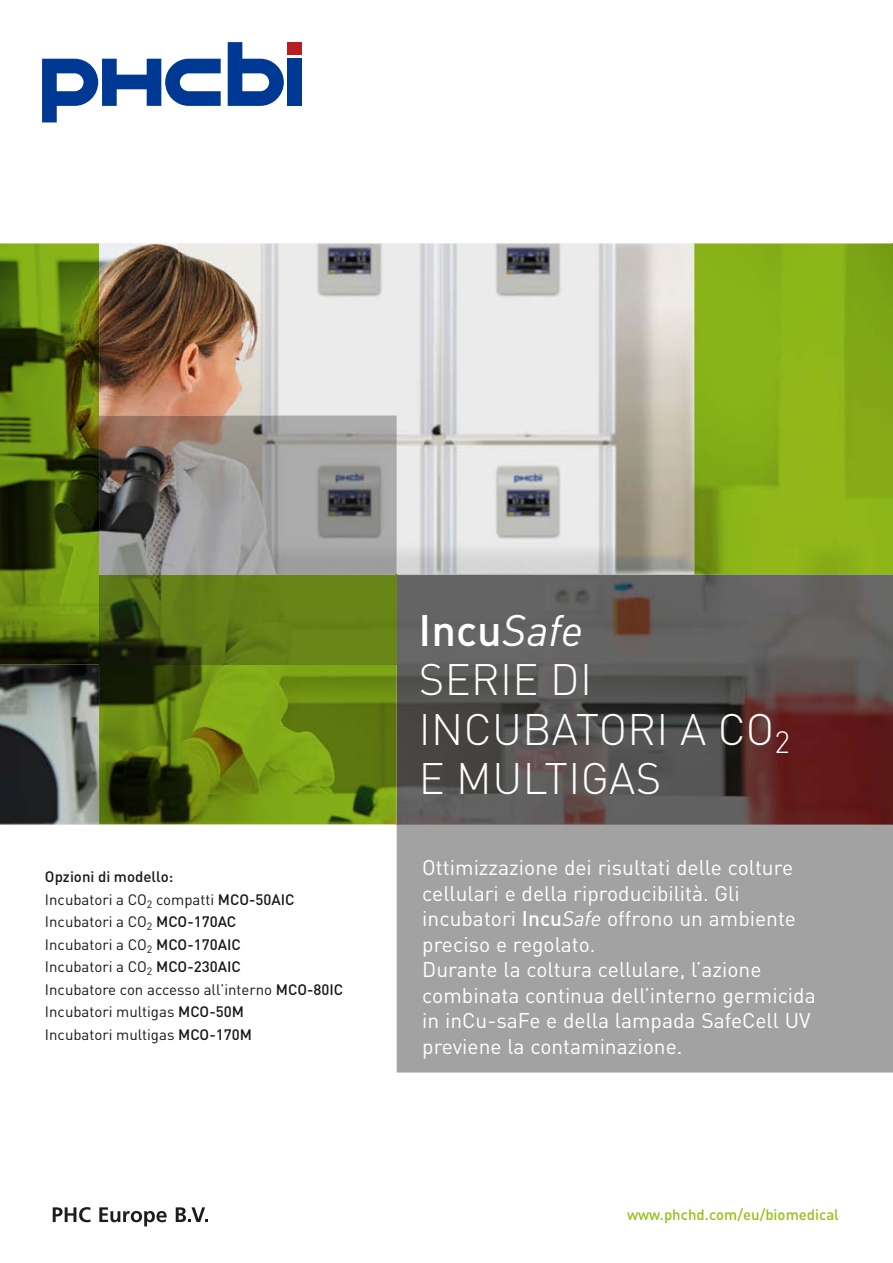
<style>
.page{position:relative;width:893px;height:1263px;background:#fff}
.page>*{position:absolute;margin:0;border:0;box-sizing:border-box;transform-origin:0 0}
.t1{font:300 43.5px/49.5px "DIN Pro";letter-spacing:.01em;color:#fff}
.t2{font:21px/25.5px "DIN Pro";color:#fff}
.t3{font:15px/22.5px "DIN Pro";color:#181716}
.t4{font:500 15px "DIN Pro";color:#94c11a}
.s1{font-weight:500}
.s2{font-family:"DINOT";font-weight:400;font-style:italic}
.s3{font-family:"DINOT";font-style:italic}
</style>
<div class="page">
<img style="left:0;top:243px;width:694px;height:581px">
<img style="left:694px;top:243px;width:199px;height:332px">
<div style="left:397px;top:824px;width:496px;height:248px;background:#a3a2a2"></div>
<img style="left:397px;top:575px;width:496px;height:249px">
<img style="left:99px;top:415px;width:298px;height:409px">
<img style="left:397px;top:575px;width:1px;height:89px">
<img style="left:0;top:243px;width:99px;height:422px">
<img style="left:99px;top:575px;width:1px;height:90px">
<div style="left:288px;top:59px;width:14px;height:47px;background:#003994"></div>
<svg style="left:42px;top:59px;width:179px;height:63px"></svg>
<svg style="left:228px;top:42px;width:56px;height:64px"></svg>
<div style="left:288px;top:42px;width:14px;height:12px;background:#b81d23"></div>
<svg style="left:53px;top:1207px;width:37px;height:15px"></svg>
<svg style="left:99px;top:1207px;width:68px;height:19px"></svg>
<svg style="left:176px;top:1207px;width:32px;height:15px"></svg>
<h1 class="t1" style="left:419px;top:601px;width:373px"><span class="s1">Incu</span><span class="s2">Safe<br></span>SERIE DI<br>INCUBATORI A CO<sub>2<br></sub>E MULTIGAS</h1>
<p class="t3" style="left:45px;top:864px;width:300px"><span class="s1">Opzioni di modello:<br></span>Incubatori a CO<sub>2</sub> compatti <span class="s1">MCO-50AIC<br></span>Incubatori a CO<sub>2</sub> <span class="s1">MCO-170AC<br></span>Incubatori a CO<sub>2</sub> <span class="s1">MCO-170AIC<br></span>Incubatori a CO<sub>2</sub> <span class="s1">MCO-230AIC<br></span>Incubatore con accesso allʼinterno <span class="s1">MCO-80IC<br></span>Incubatori multigas <span class="s1">MCO-50M<br></span>Incubatori multigas <span class="s1">MCO-170M</span></p>
<p class="t2" style="left:422px;top:853px;width:395px">Ottimizzazione dei risultati delle colture cellulari e della riproducibilità. Gli incubatori <span class="s1">Incu</span><span class="s3">Safe</span> offrono un ambiente preciso e regolato.<br>Durante la coltura cellulare, l’azione combinata continua dell’interno germicida in inCu-saFe e della lampada SafeCell UV previene la contaminazione.</p>
<p class="t4" style="left:627px;top:1202px;width:213px">www.phchd.com/eu/biomedical</p>
</div>
